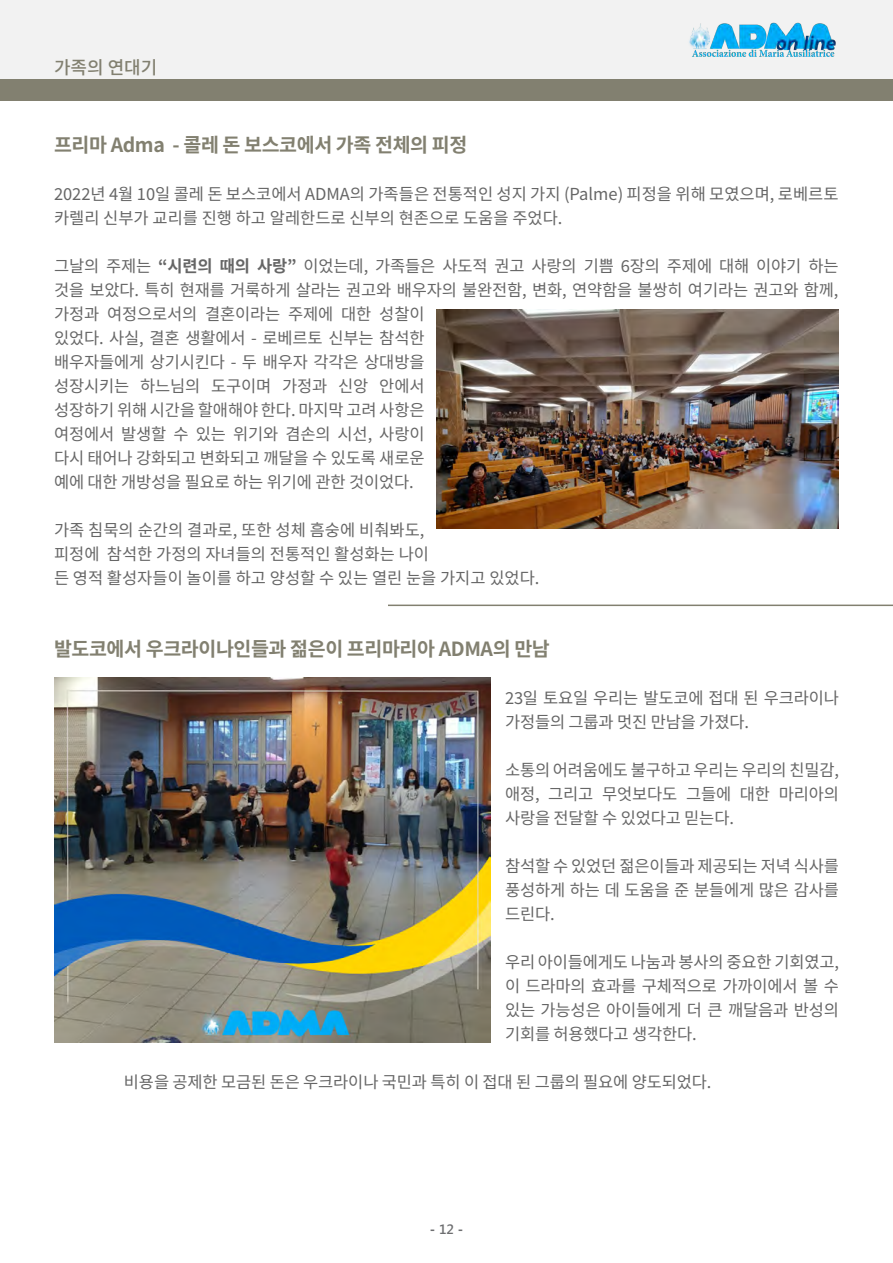
<style>
.page{position:relative;width:893px;height:1263px;background:#fff}
.page>*{position:absolute;margin:0;border:0;box-sizing:border-box;transform-origin:0 0}
.t1{font:700 19.5px "Noto Sans KR";letter-spacing:-.02em;color:#828070}
.t2{font:500 18px "Noto Sans KR";color:#828070}
.t3{font:16.5px/24px "Noto Sans KR";letter-spacing:-.01em;color:#666}
.t4{font:700 13.5px "Segoe UI";color:#6d6e70}
.s1{font-weight:700}
.s2{font-weight:600}
</style>
<div class="page">
<div style="left:0;top:0;width:893px;height:80px;background:#f2f2f2"></div>
<img style="left:689px;top:22px;width:147px;height:35px">
<div style="left:0;top:80px;width:893px;height:20px;background:#828070"></div>
<hr style="left:388px;top:604px;width:505px;height:2px;background:#828070">
<img style="left:437px;top:309px;width:402px;height:220px">
<img style="left:54px;top:677px;width:436px;height:366px">
<p class="t2" style="left:54px;top:58px;width:105px">가족의 연대기</p>
<p class="t1" style="left:54px;top:133px;width:415px">프리마 Adma - 콜레 돈 보스코에서 가족 전체의 피정</p>
<p class="t3" style="left:54px;top:182px;width:786px">2022년 4월 10일 콜레 돈 보스코에서 ADMA의 가족들은 전통적인 성지 가지 (Palme) 피정을 위해 모였으며, 로베르토 카렐리 신부가 교리를 진행 하고 알레한드로 신부의 현존으로 도움을 주었다.</p>
<p class="t3" style="left:54px;top:254px;width:786px">그날의 주제는 <span class="s1">“시련의 때의 사랑”</span> 이었는데, 가족들은 사도적 권고 사랑의 기쁨 6장의 주제에 대해 이야기 하는 것을 보았다. 특히 현재를 거룩하게 살라는 권고와 배우자의 불완전함, 변화, 연약함을 불쌍히 여기라는 권고와 함께, 가정과 여정으로서의 결혼이라는 주제에 대한 성찰이<br>있었다. 사실, 결혼 생활에서 - 로베르토 신부는 참석한<br>배우자들에게 상기시킨다 - 두 배우자 각각은 상대방을<br>성장시키는 하느님의 도구이며 가정과 신앙 안에서<br>성장하기 위해 시간을 할애해야 한다. 마지막 고려 사항은<br>여정에서 발생할 수 있는 위기와 겸손의 시선, 사랑이<br>다시 태어나 강화되고 변화되고 깨달을 수 있도록 새로운<br>예에 대한 개방성을 필요로 하는 위기에 관한 것이었다.</p>
<p class="t3" style="left:54px;top:518px;width:487px">가족 침묵의 순간의 결과로, 또한 성체 흠숭에 비춰봐도,<br>피정에 참석한 가정의 자녀들의 전통적인 활성화는 나이<br>든 영적 활성자들이 놀이를 하고 양성할 수 있는 열린 눈을 가지고 있었다.</p>
<p class="t1" style="left:54px;top:637px;width:497px">발도코에서 우크라이나인들과 젊은이 프리마리아 ADMA의 만남</p>
<p class="t3" style="left:505px;top:686px;width:335px">23일 토요일 우리는 발도코에 접대 된 우크라이나 가정들의 그룹과 멋진 만남을 가졌다.</p>
<p class="t3" style="left:505px;top:758px;width:335px;text-align:justify">소통의 어려움에도 불구하고 우리는 우리의 친밀감, 애정, 그리고 무엇보다도 그들에 대한 마리아의 사랑을 전달할 수 있었다고 믿는다.</p>
<p class="t3" style="left:505px;top:854px;width:335px;text-align:justify">참석할 수 있었던 젊은이들과 제공되는 저녁 식사를 풍성하게 하는 데 도움을 준 분들에게 많은 감사를 드린다.</p>
<p class="t3" style="left:505px;top:950px;width:335px;text-align:justify">우리 아이들에게도 나눔과 봉사의 중요한 기회였고, 이 드라마의 효과를 구체적으로 가까이에서 볼 수 있는 가능성은 아이들에게 더 큰 깨달음과 반성의 기회를 허용했다고 생각한다.</p>
<p class="t3" style="left:124px;top:1070px;width:589px">비용을 공제한 모금된 돈은 우크라이나 국민과 특히 이 접대 된 그룹의 필요에 양도되었다.</p>
<p class="t4" style="left:430px;top:1217px;width:35px">- <span class="s2">12</span> -</p>
</div>
